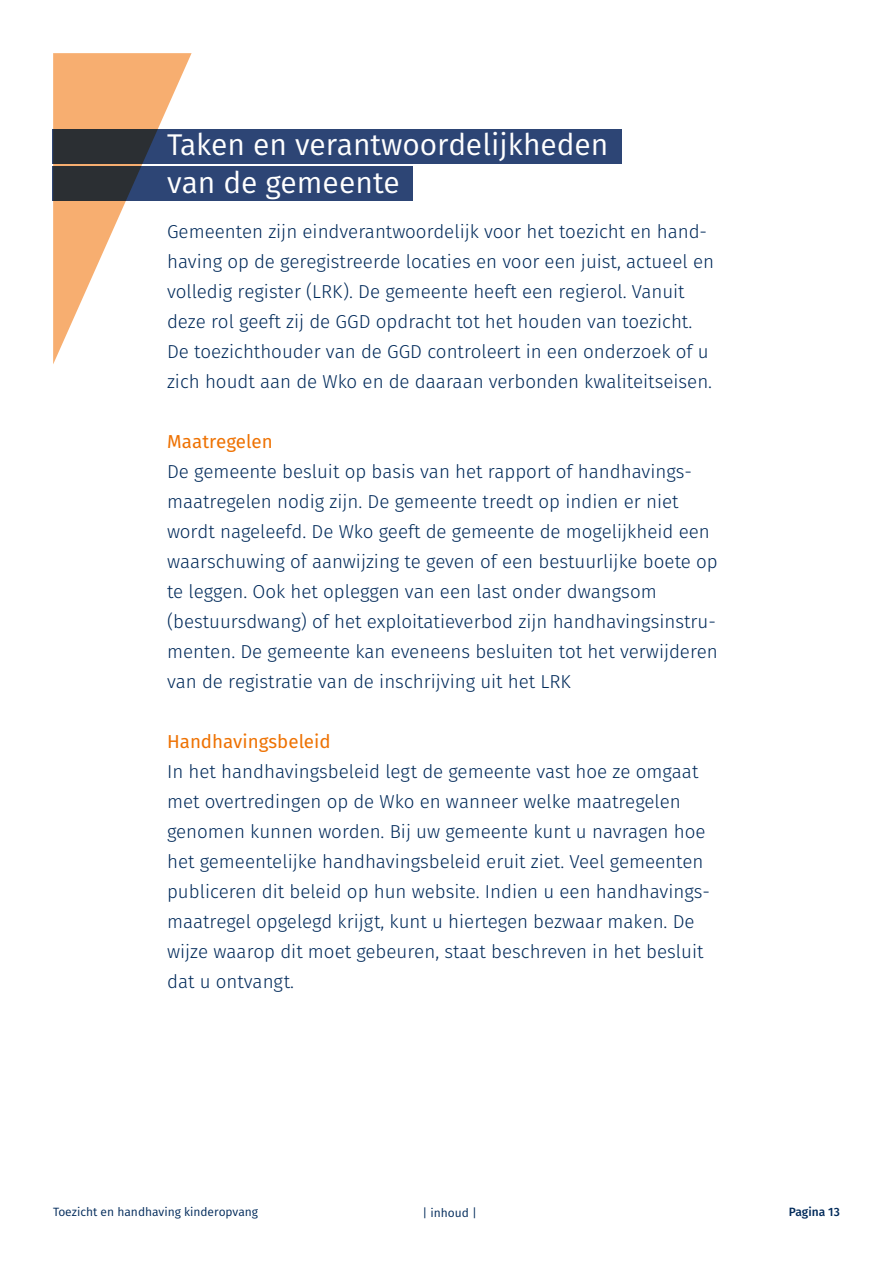
<style>
.page{position:relative;width:893px;height:1263px;background:#fff}
.page>*{position:absolute;margin:0;border:0;box-sizing:border-box;transform-origin:0 0}
.t1{font:30px/37.5px "Fira Sans";color:#fff}
.t2{font:300 18.75px/30px "Fira Sans";color:#002a5a}
.t3{font:18.75px "Fira Sans";color:#ee7203}
.t4{font:12px "Fira Sans";color:#002a5a}
.t5{font:500 12px "Fira Sans";color:#002a5a}
</style>
<div class="page">
<div style="left:52px;top:129px;width:569px;height:35px;background:#2d4575"></div>
<div style="left:52px;top:167px;width:361px;height:34px;background:#2d4575"></div>
<svg style="left:53px;top:53px;width:139px;height:311px"></svg>
<h1 class="t1" style="left:167px;top:126px;width:443px">Taken en verantwoordelijkheden van de gemeente</h1>
<p class="t2" style="left:167px;top:216px;width:548px">Gemeenten zijn eindverantwoordelijk voor het toezicht en hand&shy;having op de geregistreerde locaties en voor een juist, actueel en volledig register (LRK). De gemeente heeft een regierol. Vanuit deze rol geeft zij de GGD opdracht tot het houden van toezicht.<br>De toezichthouder van de GGD controleert in een onderzoek of u zich houdt aan de Wko en de daaraan verbonden kwaliteitseisen.</p>
<p class="t3" style="left:167px;top:428px;width:107px">Maatregelen</p>
<p class="t2" style="left:167px;top:456px;width:552px">De gemeente besluit op basis van het rapport of handhavings&shy;maatregelen nodig zijn. De gemeente treedt op indien er niet wordt nageleefd. De Wko geeft de gemeente de mogelijkheid een waarschuwing of aanwijzing te geven of een bestuurlijke boete op te leggen. Ook het opleggen van een last onder dwangsom (bestuursdwang) of het exploitatieverbod zijn handhavingsinstru&shy;menten. De gemeente kan eveneens besluiten tot het verwijderen van de registratie van de inschrijving uit het LRK</p>
<p class="t3" style="left:167px;top:728px;width:165px">Handhavingsbeleid</p>
<p class="t2" style="left:167px;top:756px;width:544px">In het handhavingsbeleid legt de gemeente vast hoe ze omgaat met overtredingen op de Wko en wanneer welke maatregelen genomen kunnen worden. Bij uw gemeente kunt u navragen hoe het gemeentelijke handhavingsbeleid eruit ziet. Veel gemeenten publiceren dit beleid op hun website. Indien u een handhavings&shy;maatregel opgelegd krijgt, kunt u hiertegen bezwaar maken. De wijze waarop dit moet gebeuren, staat beschreven in het besluit dat u ontvangt.</p>
<p class="t4" style="left:53px;top:1203px;width:206px">Toezicht en handhaving kinderopvang</p>
<p class="t5" style="left:789px;top:1203px;width:53px">Pagina 13</p>
<p class="t4" style="left:422px;top:1204px;width:56px">| inhoud |</p>
</div>
